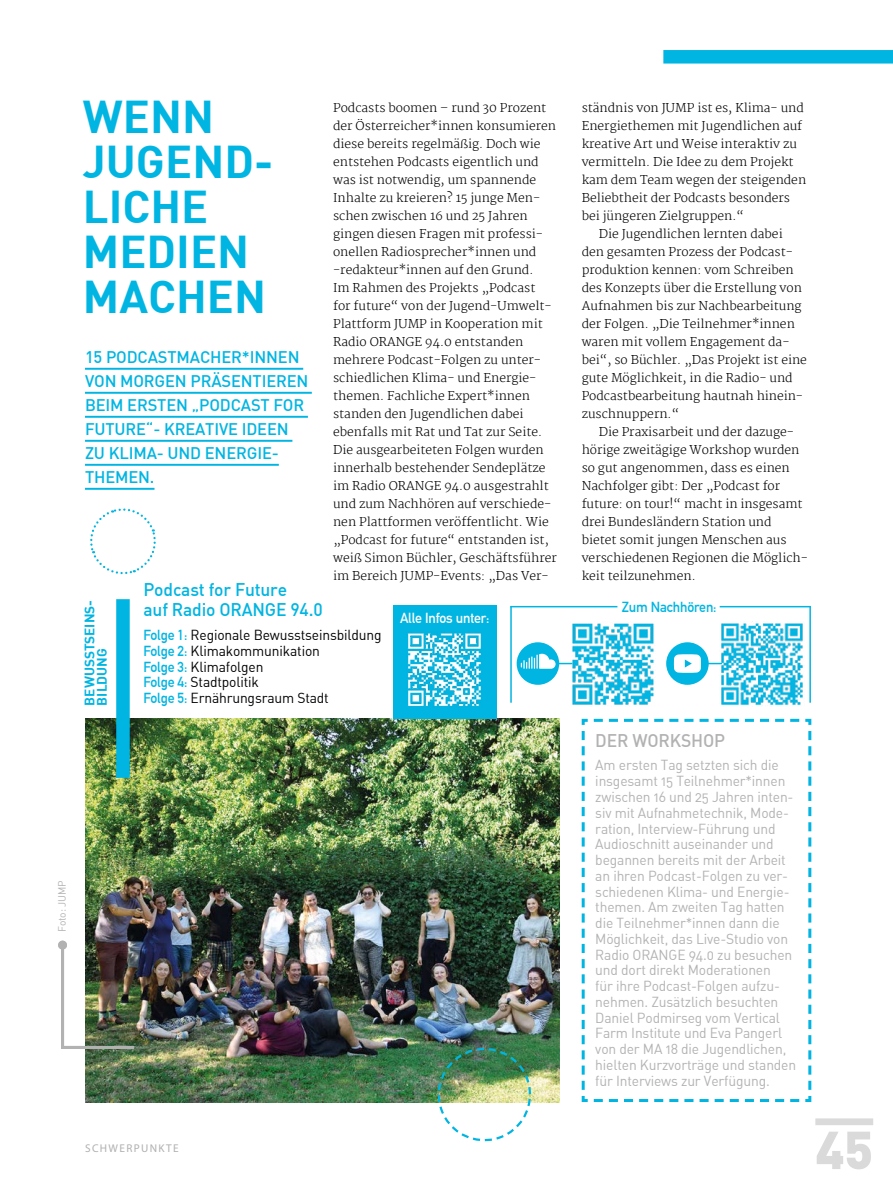
<style>
.page{position:relative;width:893px;height:1191px;background:#fff}
.page>*{position:absolute;margin:0;border:0;box-sizing:border-box;transform-origin:0 0}
.t1{font:900 52.5px "DIN";color:#dadada}
.t2{font:45px/45px "DIN Bold";color:#00b5e2}
.t3{font:500 18px/20.2px "DIN";letter-spacing:-.01em;color:#00b5e2}
.t4{font:500 18px "DIN";letter-spacing:-.01em;color:#b3b2b2}
.t5{font:500 16.5px/24px "DIN";letter-spacing:-.01em;color:#00b5e2}
.t6{font:14.25px/15.8px "DIN Alternate";letter-spacing:-.01em;color:#b3b2b2}
.t7{font:14.25px "DIN Alternate";letter-spacing:-.01em;color:#000}
.t8{font:700 14.25px "DIN Alternate";letter-spacing:-.01em;color:#fff}
.t9{font:700 14.25px "DIN Alternate";letter-spacing:-.01em;color:#00b5e2}
.t10{font:13.5px/12.3px "DIN Bold";color:#00b5e2}
.t11{font:200 12px/18px "Martel";color:#000}
.t12{font:11.25px "Myriad Pro";letter-spacing:.12em;color:#b0b0b0}
.t13{font:10.5px "DIN Alternate";letter-spacing:-.01em;color:#b3b2b2}
.s1{font-weight:700;color:#00b5e2}
</style>
<div class="page">
<div style="left:815px;top:1118px;width:58px;height:7px;background:#dadada"></div>
<div style="left:663px;top:50px;width:230px;height:14px;background:#00b5e2"></div>
<img style="left:85px;top:718px;width:475px;height:384px">
<svg style="left:581px;top:718px;width:231px;height:384px"></svg>
<div style="left:116px;top:599px;width:14px;height:179px;background:#00b5e2"></div>
<hr style="left:85px;top:368px;width:218px;height:2px;background:#00b5e2">
<hr style="left:85px;top:392px;width:227px;height:2px;background:#00b5e2">
<hr style="left:85px;top:416px;width:223px;height:2px;background:#00b5e2">
<hr style="left:85px;top:440px;width:207px;height:2px;background:#00b5e2">
<hr style="left:85px;top:464px;width:194px;height:2px;background:#00b5e2">
<hr style="left:85px;top:488px;width:69px;height:2px;background:#00b5e2">
<hr style="left:61px;top:943px;width:3px;height:104px;background:#b3b2b2">
<div style="left:58px;top:940px;width:9px;height:9px;background:#b3b2b2;border-radius:50%"></div>
<hr style="left:61px;top:1046px;width:73px;height:3px;background:#b3b2b2">
<svg style="left:90px;top:508px;width:66px;height:67px"></svg>
<img style="left:436px;top:1045px;width:97px;height:97px">
<div style="left:393px;top:605px;width:103px;height:114px;background:#00b5e2"></div>
<img style="left:407px;top:633px;width:74px;height:74px">
<img style="left:720px;top:621px;width:83px;height:85px">
<div style="left:666px;top:642px;width:43px;height:43px;background:#00b5e2;border-radius:50%"></div>
<svg style="left:674px;top:654px;width:27px;height:19px"></svg>
<svg style="left:709px;top:663px;width:13px;height:1px"></svg>
<img style="left:572px;top:623px;width:82px;height:82px">
<div style="left:517px;top:642px;width:42px;height:43px;background:#00b5e2;border-radius:50%"></div>
<svg style="left:521px;top:654px;width:51px;height:15px"></svg>
<hr style="left:510px;top:606px;width:107px;height:1px;background:#00b5e2">
<hr style="left:510px;top:606px;width:2px;height:96px;background:#00b5e2">
<hr style="left:720px;top:606px;width:91px;height:1px;background:#00b5e2">
<hr style="left:809px;top:606px;width:2px;height:96px;background:#00b5e2">
<h2 class="t2" style="left:83px;top:92px;width:192px">WENN<br>JUGEND-<br>LICHE<br>MEDIEN<br>MACHEN</h2>
<p class="t11" style="left:333px;top:98px;width:225px">Podcasts boomen – rund 30 Prozent der Österreicher*innen konsumieren diese bereits regelmäßig. Doch wie entstehen Podcasts eigentlich und was ist notwendig, um spannende Inhalte zu kreieren? 15 junge Men&shy;schen zwischen 16 und 25 Jahren gingen diesen Fragen mit professi&shy;onellen Radiosprecher*innen und -redakteur*innen auf den Grund.<br>Im Rahmen des Projekts „Podcast<br>for future“ von der Jugend-Umwelt-Plattform JUMP in Kooperation mit Radio ORANGE 94.0 entstanden mehrere Podcast-Folgen zu unter&shy;schiedlichen Klima- und Energie&shy;themen. Fachliche Expert*innen standen den Jugendlichen dabei ebenfalls mit Rat und Tat zur Seite.<br>Die ausgearbeiteten Folgen wurden innerhalb bestehender Sendeplätze im Radio ORANGE 94.0 ausgestrahlt und zum Nachhören auf verschiede&shy;nen Plattformen veröffentlicht. Wie „Podcast for future“ entstanden ist, weiß Simon Büchler, Geschäftsführer im Bereich JUMP-Events: „Das Ver-</p>
<p class="t5" style="left:85px;top:344px;width:225px">15 PODCASTMACHER*INNEN<br>VON MORGEN PRÄSENTIEREN<br>BEIM ERSTEN „PODCAST FOR<br>FUTURE“- KREATIVE IDEEN<br>ZU KLIMA- UND ENERGIE-<br>THEMEN.</p>
<h3 class="t3" style="left:144px;top:579px;width:181px">Podcast for Future<br>auf Radio ORANGE 94.0</h3>
<p class="t7" style="left:144px;top:626px;width:240px"><span class="s1">Folge 1:</span> Regionale Bewusstseinsbildung</p>
<p class="t7" style="left:144px;top:642px;width:178px"><span class="s1">Folge 2:</span> Klimakommunikation</p>
<p class="t7" style="left:144px;top:657px;width:121px"><span class="s1">Folge 3:</span> Klimafolgen</p>
<p class="t7" style="left:144px;top:673px;width:117px"><span class="s1">Folge 4:</span> Stadtpolitik</p>
<p class="t7" style="left:144px;top:689px;width:187px"><span class="s1">Folge 5:</span> Ernährungsraum Stadt</p>
<p class="t10" style="left:83px;top:705px;width:107px;rotate:-90deg">BEWUSSTSEINS-<br>BILDUNG</p>
<p class="t8" style="left:400px;top:607px;width:91px">Alle Infos unter:</p>
<p class="t13" style="left:56px;top:932px;width:53px;rotate:-90deg">Foto: JUMP</p>
<p class="t12" style="left:85px;top:1141px;width:95px">SCHWERPUNKTE</p>
<p class="t11" style="left:582px;top:98px;width:226px">ständnis von JUMP ist es, Klima- und Energiethemen mit Jugendlichen auf kreative Art und Weise interaktiv zu vermitteln. Die Idee zu dem Projekt kam dem Team wegen der steigenden Beliebtheit der Podcasts besonders bei jüngeren Zielgruppen.“</p>
<p class="t11" style="left:582px;top:224px;width:227px;text-indent:17px">Die Jugendlichen lernten dabei den gesamten Prozess der Podcast&shy;produktion kennen: vom Schreiben des Konzepts über die Erstellung von Aufnahmen bis zur Nachbearbeitung der Folgen. „Die Teilnehmer*innen waren mit vollem Engagement da&shy;bei“, so Büchler. „Das Projekt ist eine gute Möglichkeit, in die Radio- und Podcastbearbeitung hautnah hinein&shy;zuschnuppern.“</p>
<p class="t11" style="left:582px;top:422px;width:228px;text-indent:17px">Die Praxisarbeit und der dazuge&shy;hörige zweitägige Workshop wurden so gut angenommen, dass es einen<br>Nachfolger gibt: Der „Podcast for future: on tour!“ macht in insgesamt drei Bundesländern Station und bietet somit jungen Menschen aus verschiedenen Regionen die Möglich&shy;keit teilzunehmen.</p>
<p class="t9" style="left:622px;top:596px;width:96px">Zum Nachhören:</p>
<h3 class="t4" style="left:595px;top:728px;width:131px">DER WORKSHOP</h3>
<p class="t6" style="left:595px;top:757px;width:202px">Am ersten Tag setzten sich die insgesamt 15 Teilnehmer*innen zwischen 16 und 25 Jahren inten&shy;siv mit Aufnahmetechnik, Mode&shy;ration, Interview-Führung und<br>Audioschnitt auseinander und begannen bereits mit der Arbeit an ihren Podcast-Folgen zu ver&shy;schiedenen Klima- und Energie&shy;themen. Am zweiten Tag hatten die Teilnehmer*innen dann die<br>Möglichkeit, das Live-Studio von<br>Radio ORANGE 94.0 zu besuchen und dort direkt Moderationen<br>für ihre Podcast-Folgen aufzu&shy;nehmen. Zusätzlich besuchten<br>Daniel Podmirseg vom Vertical<br>Farm Institute und Eva Pangerl von der MA 18 die Jugendlichen, hielten Kurzvorträge und standen für Interviews zur Verfügung.</p>
<h1 class="t1" style="left:815px;top:1114px;width:59px">45</h1>
</div>
